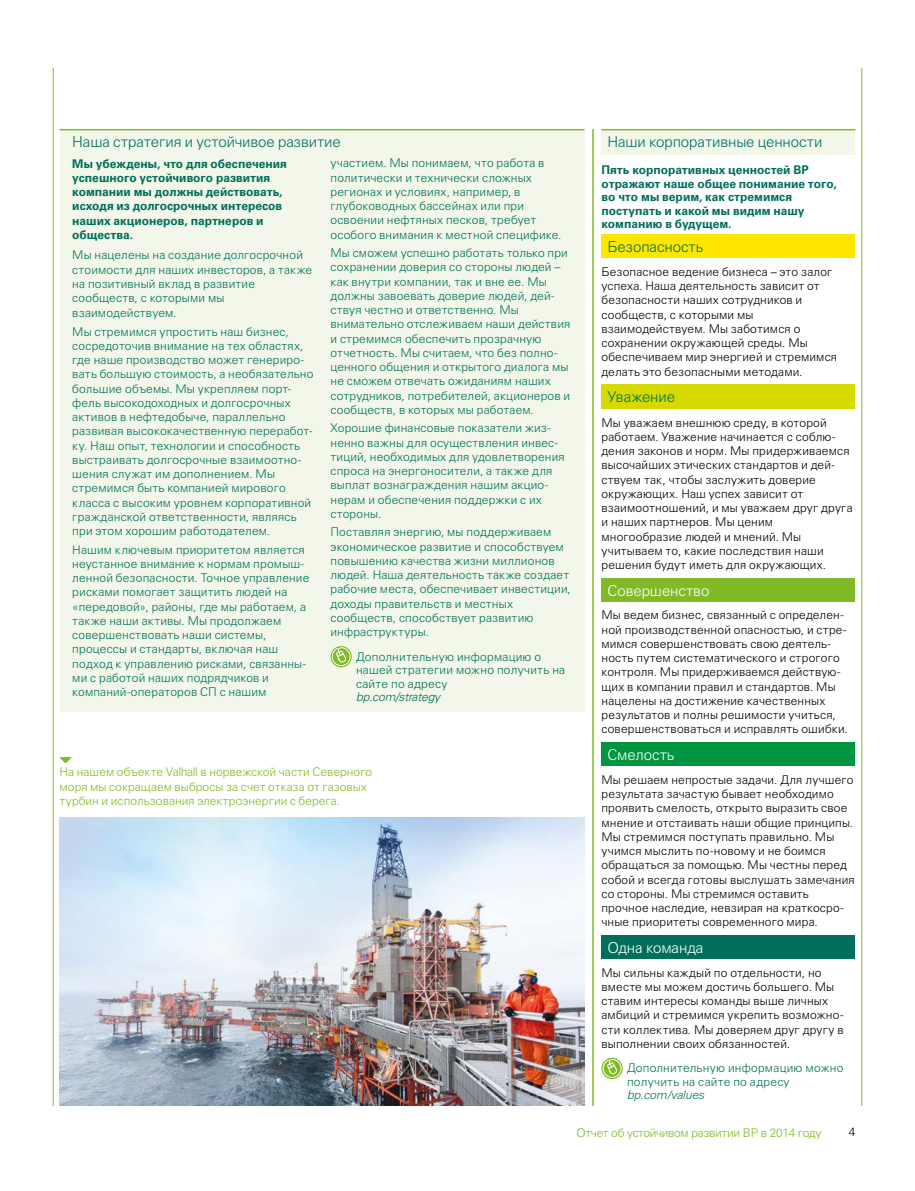
<style>
.page{position:relative;width:915px;height:1191px;background:#fff}
.page>*{position:absolute;margin:0;border:0;box-sizing:border-box;transform-origin:0 0}
.t1{font:300 15px "Univers Cyr";letter-spacing:-.005em;color:#006f5a}
.t2{font:300 15px "Univers Cyr";letter-spacing:-.005em;color:#fff}
.t3{font:300 12px/14.2px "Univers Cyr";letter-spacing:.015em;color:#006f5a}
.t4{font:300 12px/14.2px "Univers Cyr";letter-spacing:.015em;color:#000}
.t5{font:700 12px/14.2px "Univers Cyr";color:#006f5a}
.t6{font:300 12px/14.2px "Univers Cyr";color:#80ba27}
.t7{font:300 12px "Univers Cyr";letter-spacing:-.025em;color:#80ba27}
.t8{font:italic 300 12px "Univers GT";letter-spacing:-.015em;color:#006f5a}
.t9{font:italic 300 12px "Univers Cyr";letter-spacing:-.01em;color:#006f5a}
.t10{font:300 12px "Univers GT";color:#000}
</style>
<div class="page">
<img style="left:60px;top:817px;width:524px;height:289px">
<hr style="left:592px;top:129px;width:1px;height:977px;background:#80ba27">
<div style="left:60px;top:130px;width:524px;height:582px;background:#f2f7e9"></div>
<svg style="left:330px;top:646px;width:21px;height:21px"></svg>
<svg style="left:331px;top:647px;width:20px;height:19px"></svg>
<hr style="left:60px;top:129px;width:524px;height:1px;background:#80ba27">
<div style="left:601px;top:130px;width:254px;height:25px;background:#f2f7e9"></div>
<div style="left:601px;top:234px;width:254px;height:24px;background:#ffe600"></div>
<div style="left:601px;top:384px;width:254px;height:25px;background:#d7da00"></div>
<div style="left:601px;top:578px;width:254px;height:23px;background:#80ba27"></div>
<div style="left:601px;top:742px;width:254px;height:24px;background:#009641"></div>
<div style="left:601px;top:934px;width:254px;height:24px;background:#006f5a"></div>
<hr style="left:601px;top:129px;width:254px;height:1px;background:#80ba27">
<svg style="left:601px;top:1057px;width:21px;height:22px"></svg>
<svg style="left:602px;top:1059px;width:19px;height:19px"></svg>
<svg style="left:59px;top:757px;width:13px;height:6px"></svg>
<hr style="left:53px;top:68px;width:1px;height:1038px;background:#80ba27">
<hr style="left:861px;top:68px;width:1px;height:1038px;background:#80ba27">
<p class="t1" style="left:72px;top:133px;width:270px">Наша стратегия и устойчивое развитие</p>
<p class="t5" style="left:72px;top:156px;width:216px">Мы убеждены, что для обеспечения успешного устойчивого развития компании мы должны действовать, исходя из долгосрочных интересов наших акционеров, партнеров и общества.</p>
<p class="t3" style="left:72px;top:248px;width:241px">Мы нацелены на создание долгосрочной стоимости для наших инвесторов, а также на позитивный вклад в развитие сообществ, с которыми мы взаимодействуем.</p>
<p class="t3" style="left:72px;top:324px;width:242px">Мы стремимся упростить наш бизнес, сосредоточив внимание на тех областях, где наше производство может генериро&shy;вать большую стоимость, а необязательно большие объемы. Мы укрепляем порт&shy;фель высокодоходных и долгосрочных активов в нефтедобыче, параллельно развивая высококачественную переработ&shy;ку. Наш опыт, технологии и способность выстраивать долгосрочные взаимоотно&shy;шения служат им дополнением. Мы стремимся быть компанией мирового класса с высоким уровнем корпоративной гражданской ответственности, являясь при этом хорошим работодателем.</p>
<p class="t3" style="left:72px;top:542px;width:238px">Нашим ключевым приоритетом является неустанное внимание к нормам промыш&shy;ленной безопасности. Точное управление рисками помогает защитить людей на «передовой», районы, где мы работаем, а также наши активы. Мы продолжаем совершенствовать наши системы, процессы и стандарты, включая наш подход к управлению рисками, связанны&shy;ми с работой наших подрядчиков и компаний-операторов СП с нашим</p>
<p class="t3" style="left:330px;top:156px;width:232px">участием. Мы понимаем, что работа в политически и технически сложных регионах и условиях, например, в глубоководных бассейнах или при освоении нефтяных песков, требует особого внимания к местной специфике.</p>
<p class="t3" style="left:330px;top:246px;width:241px">Мы сможем успешно работать только при сохранении доверия со стороны людей – как внутри компании, так и вне ее. Мы должны завоевать доверие людей, дей&shy;ствуя честно и ответственно. Мы внимательно отслеживаем наши действия и стремимся обеспечить прозрачную отчетность. Мы считаем, что без полно&shy;ценного общения и открытого диалога мы не сможем отвечать ожиданиям наших сотрудников, потребителей, акционеров и сообществ, в которых мы работаем.</p>
<p class="t3" style="left:330px;top:421px;width:236px">Хорошие финансовые показатели жиз&shy;ненно важны для осуществления инвес&shy;тиций, необходимых для удовлетворения спроса на энергоносители, а также для выплат вознаграждения нашим акцио&shy;нерам и обеспечения поддержки с их стороны.</p>
<p class="t3" style="left:330px;top:525px;width:242px">Поставляя энергию, мы поддерживаем экономическое развитие и способствуем повышению качества жизни миллионов людей. Наша деятельность также создает рабочие места, обеспечивает инвестиции, доходы правительств и местных сообществ, способствует развитию инфраструктуры.</p>
<p class="t3" style="left:356px;top:649px;width:211px;line-height:13.5px">Дополнительную информацию о нашей стратегии можно получить на сайте по адресу</p>
<p class="t8" style="left:356px;top:689px;width:86px">bp.com/strategy</p>
<p class="t6" style="left:60px;top:765px;width:314px">На нашем объекте Valhall в норвежской части Северного моря мы сокращаем выбросы за счет отказа от газовых турбин и использования электроэнергии с берега.</p>
<p class="t1" style="left:607px;top:134px;width:216px">Наши корпоративные ценности</p>
<p class="t5" style="left:601px;top:163px;width:237px;line-height:13.5px">Пять корпоративных ценностей ВР отражают наше общее понимание того, во что мы верим, как стремимся поступать и какой мы видим нашу компанию в будущем.</p>
<p class="t1" style="left:607px;top:238px;width:97px">Безопасность</p>
<p class="t4" style="left:601px;top:264px;width:237px">Безопасное ведение бизнеса – это залог успеха. Наша деятельность зависит от безопасности наших сотрудников и сообществ, с которыми мы взаимодействуем. Мы заботимся о сохранении окружающей среды. Мы обеспечиваем мир энергией и стремимся делать это безопасными методами.</p>
<p class="t1" style="left:607px;top:388px;width:69px">Уважение</p>
<p class="t4" style="left:601px;top:415px;width:253px">Мы уважаем внешнюю среду, в которой работаем. Уважение начинается с соблю&shy;дения законов и норм. Мы придерживаемся высочайших этических стандартов и дей&shy;ствуем так, чтобы заслужить доверие окружающих. Наш успех зависит от взаимоотношений, и мы уважаем друг друга и наших партнеров. Мы ценим многообразие людей и мнений. Мы учитываем то, какие последствия наши решения будут иметь для окружающих.</p>
<p class="t2" style="left:607px;top:581px;width:103px">Совершенство</p>
<p class="t4" style="left:601px;top:608px;width:248px">Мы ведем бизнес, связанный с определен&shy;ной производственной опасностью, и стре&shy;мимся совершенствовать свою деятель&shy;ность путем систематического и строгого контроля. Мы придерживаемся действую&shy;щих в компании правил и стандартов. Мы нацелены на достижение качественных результатов и полны решимости учиться, совершенствоваться и исправлять ошибки.</p>
<p class="t2" style="left:607px;top:746px;width:68px">Смелость</p>
<p class="t4" style="left:601px;top:772px;width:255px">Мы решаем непростые задачи. Для лучшего результата зачастую бывает необходимо проявить смелость, открыто выразить свое мнение и отстаивать наши общие принципы.<br>Мы стремимся поступать правильно. Мы учимся мыслить по-новому и не боимся обращаться за помощью. Мы честны перед собой и всегда готовы выслушать замечания со стороны. Мы стремимся оставить прочное наследие, невзирая на краткосро&shy;чные приоритеты современного мира.</p>
<p class="t2" style="left:607px;top:938px;width:97px">Одна команда</p>
<p class="t4" style="left:601px;top:965px;width:243px">Мы сильны каждый по отдельности, но вместе мы можем достичь большего. Мы ставим интересы команды выше личных амбиций и стремимся укрепить возможно&shy;сти коллектива. Мы доверяем друг другу в выполнении своих обязанностей.</p>
<p class="t3" style="left:626px;top:1061px;width:218px;line-height:13.5px">Дополнительную информацию можно получить на сайте по адресу</p>
<p class="t9" style="left:626px;top:1088px;width:79px">bp.com/values</p>
<p class="t7" style="left:576px;top:1125px;width:246px">Отчет об устойчивом развитии BP в 2014 году</p>
<p class="t10" style="left:848px;top:1124px;width:8px">4</p>
</div>
